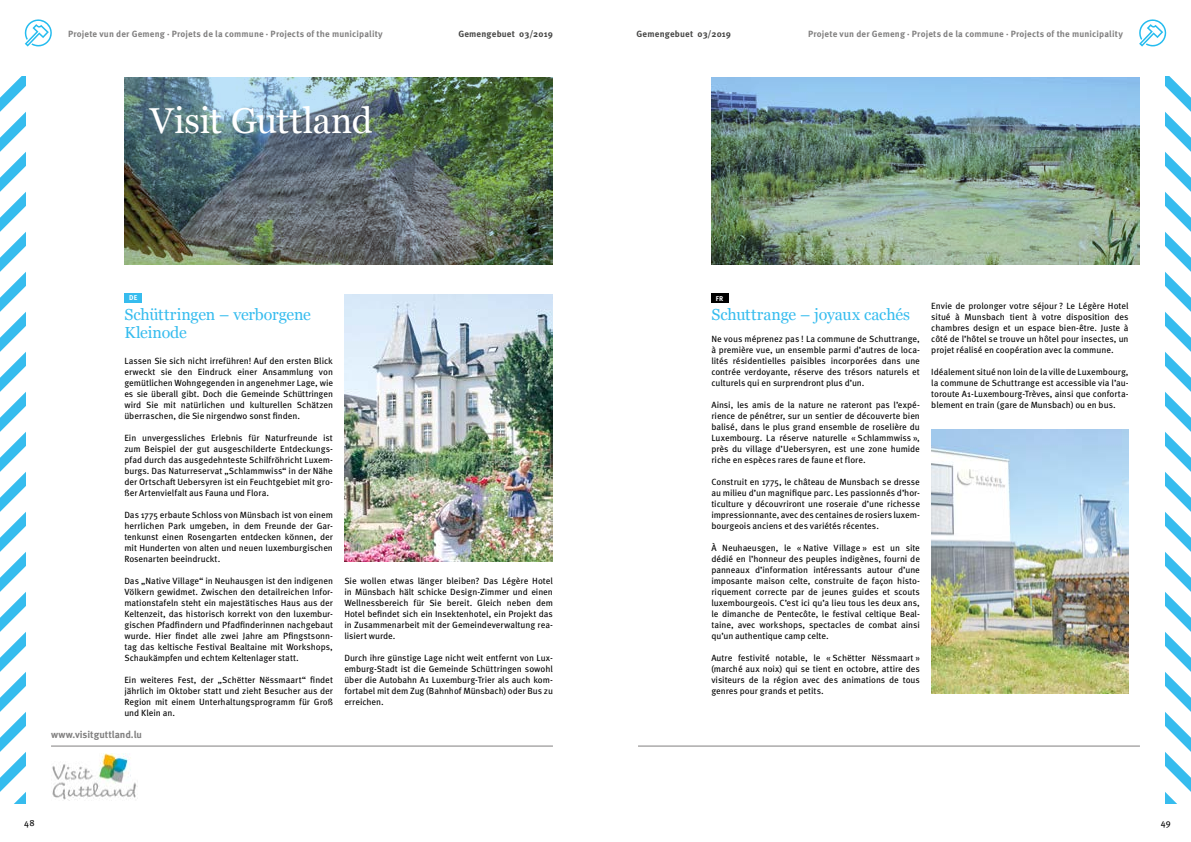
<style>
.page{position:relative;width:1191px;height:842px;background:#fff}
.page>*{position:absolute;margin:0;border:0;box-sizing:border-box;transform-origin:0 0}
.t1{font:36px "Georgia";letter-spacing:-.005em;color:#fff}
.t2{font:16px/18px "Georgia";letter-spacing:-.01em;color:#36bcee}
.t3{font:700 10px "Meta OT";letter-spacing:-.005em;color:#818080}
.t4{font:9px/11px "Meta OT";letter-spacing:-.005em;color:#000;text-align:justify}
.t5{font:700 9px "Meta OT";letter-spacing:.015em;color:#818080}
.t6{font:700 9px "Meta OT";letter-spacing:.02em;color:#474746}
.t7{font:700 7px "Meta OT";color:#fff}
</style>
<div class="page">
<svg style="left:0;top:77px;width:26px;height:727px"></svg>
<svg style="left:1165px;top:77px;width:26px;height:727px"></svg>
<svg style="left:24px;top:19px;width:28px;height:28px"></svg>
<svg style="left:1139px;top:19px;width:27px;height:28px"></svg>
<div style="left:125px;top:293px;width:17px;height:10px;background:#36bcee"></div>
<hr style="left:51px;top:746px;width:502px;height:1px;background:#818080">
<img style="left:124px;top:77px;width:429px;height:188px">
<img style="left:711px;top:77px;width:429px;height:188px">
<img style="left:931px;top:430px;width:197px;height:264px">
<hr style="left:638px;top:746px;width:502px;height:1px;background:#818080">
<div style="left:711px;top:293px;width:17px;height:10px;background:#000"></div>
<img style="left:344px;top:295px;width:209px;height:267px">
<img style="left:52px;top:753px;width:86px;height:47px">
<p class="t6" style="left:458px;top:28px;width:96px">Gemengebuet 03/2019</p>
<p class="t6" style="left:636px;top:28px;width:96px">Gemengebuet 03/2019</p>
<p class="t5" style="left:68px;top:28px;width:316px">Projete vun der Gemeng · Projets de la commune · Projects of the municipality</p>
<p class="t5" style="left:808px;top:28px;width:316px">Projete vun der Gemeng · Projets de la commune · Projects of the municipality</p>
<h1 class="t1" style="left:150px;top:100px;width:224px">Visit Guttland</h1>
<p class="t7" style="left:129px;top:293px;width:10px">DE</p>
<h2 class="t2" style="left:124px;top:305px;width:188px">Schüttringen – verborgene<br>Kleinode</h2>
<p class="t4" style="left:124px;top:355px;width:210px">Lassen Sie sich nicht irreführen! Auf den ersten Blick erweckt sie den Eindruck einer Ansammlung von gemütlichen Wohngegenden in angenehmer Lage, wie es sie überall gibt. Doch die Gemeinde Schüttringen wird Sie mit natürlichen und kulturellen Schätzen überraschen, die Sie nirgendwo sonst finden.</p>
<p class="t4" style="left:124px;top:432px;width:210px">Ein unvergessliches Erlebnis für Naturfreunde ist zum Beispiel der gut ausgeschilderte Entdeckungs&shy;pfad durch das ausgedehnteste Schilfröhricht Luxem&shy;burgs. Das Naturreservat „Schlammwiss“ in der Nähe der Ortschaft Uebersyren ist ein Feuchtgebiet mit gro&shy;ßer Artenvielfalt aus Fauna und Flora.</p>
<p class="t4" style="left:124px;top:509px;width:210px">Das 1775 erbaute Schloss von Münsbach ist von einem herrlichen Park umgeben, in dem Freunde der Gar&shy;tenkunst einen Rosengarten entdecken können, der mit Hunderten von alten und neuen luxemburgischen Rosenarten beeindruckt.</p>
<p class="t4" style="left:124px;top:575px;width:210px">Das „Native Village“ in Neuhausgen ist den indigenen Völkern gewidmet. Zwischen den detailreichen lnfor&shy;mationstafeln steht ein majestätisches Haus aus der Keltenzeit, das historisch korrekt von den luxembur&shy;gischen Pfadfindern und Pfadfinderinnen nachgebaut wurde. Hier findet alle zwei Jahre am Pfingstsonn&shy;tag das keltische Festival Bealtaine mit Workshops, Schaukämpfen und echtem Keltenlager statt.</p>
<p class="t4" style="left:124px;top:674px;width:210px">Ein weiteres Fest, der „Schëtter Nëssmaart“ findet jährlich im Oktober statt und zieht Besucher aus der Region mit einem Unterhaltungsprogramm für Groß und Klein an.</p>
<p class="t3" style="left:51px;top:728px;width:92px">www.visitguttland.lu</p>
<p class="t4" style="left:344px;top:575px;width:210px">Sie wollen etwas länger bleiben? Das Légère Hotel in Münsbach hält schicke Design-Zimmer und einen Wellnessbereich für Sie bereit. Gleich neben dem Hotel befindet sich ein Insektenhotel, ein Projekt das in Zusammenarbeit mit der Gemeindeverwaltung rea&shy;lisiert wurde.</p>
<p class="t4" style="left:344px;top:652px;width:210px">Durch ihre günstige Lage nicht weit entfernt von Lux&shy;emburg-Stadt ist die Gemeinde Schüttringen sowohl über die Autobahn A1 Luxemburg-Trier als auch kom&shy;fortabel mit dem Zug (Bahnhof Münsbach) oder Bus zu erreichen.</p>
<p class="t7" style="left:716px;top:294px;width:9px">FR</p>
<h2 class="t2" style="left:711px;top:305px;width:200px">Schuttrange – joyaux cachés</h2>
<p class="t4" style="left:711px;top:333px;width:210px">Ne vous méprenez pas ! La commune de Schuttrange, à première vue, un ensemble parmi d’autres de loca&shy;lités résidentielles paisibles incorporées dans une contrée verdoyante, réserve des trésors naturels et culturels qui en surprendront plus dʼun.</p>
<p class="t4" style="left:711px;top:399px;width:210px">Ainsi, les amis de la nature ne rateront pas lʼexpé&shy;rience de pénétrer, sur un sentier de découverte bien balisé, dans le plus grand ensemble de roselière du Luxembourg. La réserve naturelle « Schlammwiss », près du village dʼUebersyren, est une zone humide riche en espèces rares de faune et flore.</p>
<p class="t4" style="left:711px;top:476px;width:210px">Construit en 1775, le château de Munsbach se dresse au milieu dʼun magnifique parc. Les passionnés dʼhor&shy;ticulture y découvriront une roseraie dʼune richesse impressionnante, avec des centaines de rosiers luxem&shy;bourgeois anciens et des variétés récentes.</p>
<p class="t4" style="left:711px;top:542px;width:210px">À Neuhaeusgen, le « Native Village » est un site dédié en lʼhonneur des peuples indigènes, fourni de panneaux dʼinformation intéressants autour dʼune imposante maison celte, construite de façon histo&shy;riquement correcte par de jeunes guides et scouts luxembourgeois. C’est ici quʼa lieu tous les deux ans, le dimanche de Pentecôte, le festival celtique Beal&shy;taine, avec workshops, spectacles de combat ainsi quʼun authentique camp celte.</p>
<p class="t4" style="left:711px;top:652px;width:210px">Autre festivité notable, le « Schëtter Nëssmaart » (marché aux noix) qui se tient en octobre, attire des visiteurs de la région avec des animations de tous genres pour grands et petits.</p>
<p class="t4" style="left:931px;top:300px;width:199px">Envie de prolonger votre séjour ? Le Légère Hotel situé à Munsbach tient à votre disposition des chambres design et un espace bien-être. Juste à côté de lʼhôtel se trouve un hôtel pour insectes, un projet réalisé en coopération avec la commune.</p>
<p class="t4" style="left:931px;top:366px;width:199px">Idéalement situé non loin de la ville de Luxembourg, la commune de Schuttrange est accessible via lʼau&shy;toroute A1-Luxembourg-Trèves, ainsi que conforta&shy;blement en train (gare de Munsbach) ou en bus.</p>
<p class="t4" style="left:24px;top:817px;width:12px">48</p>
<p class="t4" style="left:1160px;top:817px;width:12px">49</p>
</div>
